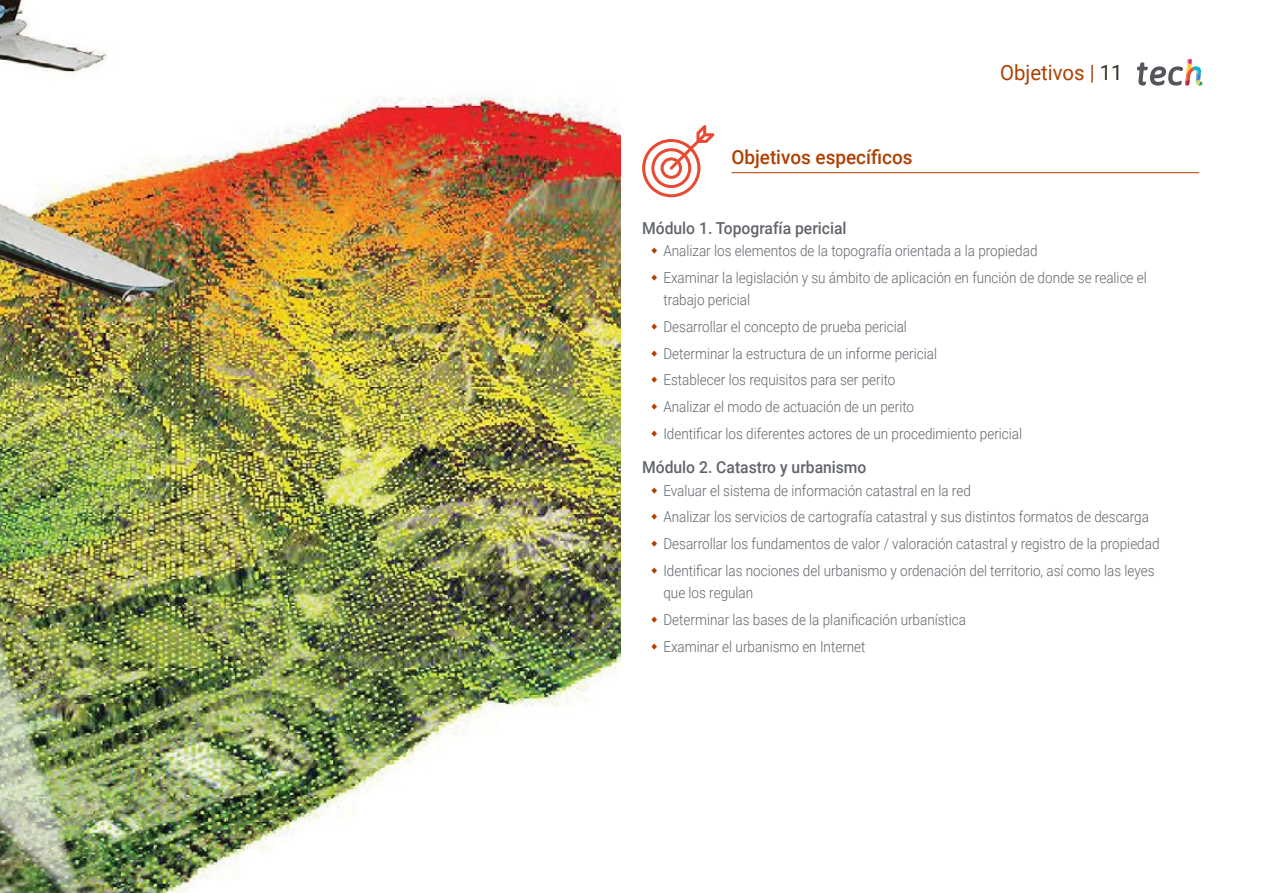
<style>
.page{position:relative;width:1263px;height:893px;background:#fff}
.page>*{position:absolute;margin:0;border:0;box-sizing:border-box;transform-origin:0 0}
.t1{font:21px "Roboto";color:#ae4000}
.t2{font:500 19.5px "Roboto";color:#ae4000}
.t3{font:500 16.5px "Roboto";color:#61646a;scale:.95 1}
.t4{font:300 15px/26.7px "Roboto";color:#61646a;scale:.9 1}
.s1{color:#312e20}
</style>
<div class="page">
<svg style="left:1137px;top:59px;width:65px;height:27px"></svg>
<hr style="left:731px;top:172px;width:468px;height:1px;background:#ae4000">
<svg style="left:642px;top:125px;width:72px;height:72px"></svg>
<img style="left:0;top:0;width:621px;height:893px">
<h2 class="t2" style="left:731px;top:144px;width:183px">Objetivos específicos</h2>
<h1 class="t1" style="left:1000px;top:57px;width:124px">Objetivos | <span class="s1">11</span></h1>
<p class="t3" style="left:642px;top:216px;width:217px">Módulo 1. Topografía pericial</p>
<p class="t4" style="left:663px;top:237px;width:539px">Analizar los elementos de la topografía orientada a la propiedad<br>Examinar la legislación y su ámbito de aplicación en función de donde se realice el</p>
<p class="t4" style="left:663px;top:286px;width:400px">trabajo pericial<br>Desarrollar el concepto de prueba pericial<br>Determinar la estructura de un informe pericial<br>Establecer los requisitos para ser perito<br>Analizar el modo de actuación de un perito<br>Identificar los diferentes actores de un procedimiento pericial</p>
<p class="t3" style="left:642px;top:456px;width:238px">Módulo 2. Catastro y urbanismo</p>
<p class="t4" style="left:663px;top:476px;width:553px">Evaluar el sistema de información catastral en la red<br>Analizar los servicios de cartografía catastral y sus distintos formatos de descarga Desarrollar los fundamentos de valor / valoración catastral y registro de la propiedad Identificar las nociones del urbanismo y ordenación del territorio, así como las leyes</p>
<p class="t4" style="left:663px;top:579px;width:338px">que los regulan<br>Determinar las bases de la planificación urbanística<br>Examinar el urbanismo en Internet</p>
</div>
